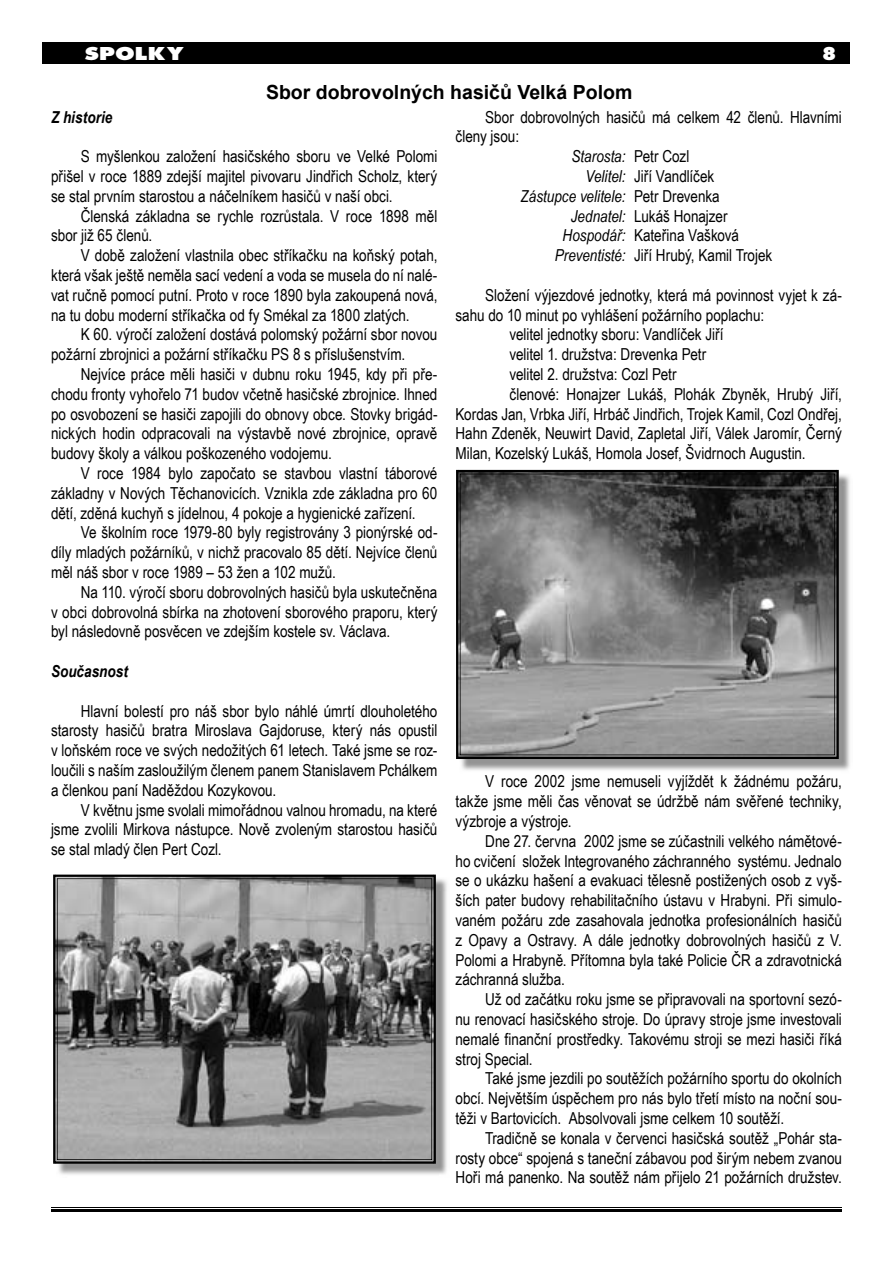
<style>
.page{position:relative;width:893px;height:1263px;background:#fff}
.page>*{position:absolute;margin:0;border:0;box-sizing:border-box;transform-origin:0 0}
.t1{font:700 19.5px "Arial";color:#000}
.t2{font:700 expanded 19.5px "Futura PCE";letter-spacing:.05em;color:#fff;scale:1.25 1}
.t3{font:700 expanded 19.5px "Futura PCE";letter-spacing:.05em;color:#fff}
.t4{font:16.5px/19.8px "Arial Narrow";color:#000;text-align:justify}
.t5{font:italic 16.5px "Arial Narrow";color:#000}
.t6{font:italic 700 16.5px "Arial Narrow";letter-spacing:.005em;color:#000}
.s1{font-style:normal}
.s2{font-style:italic}
</style>
<div class="page">
<hr style="left:51px;top:1207px;width:791px;height:1px;background:#000">
<hr style="left:51px;top:1210px;width:791px;height:2px;background:#000">
<div style="left:43px;top:43px;width:807px;height:21px;background:#000"></div>
<img style="left:58px;top:879px;width:389px;height:296px">
<hr style="left:53px;top:877px;width:2px;height:284px;background:#000">
<hr style="left:55px;top:1161px;width:379px;height:3px;background:#000">
<hr style="left:434px;top:877px;width:2px;height:284px;background:#000">
<hr style="left:55px;top:874px;width:379px;height:3px;background:#000">
<svg style="left:57px;top:878px;width:375px;height:282px;background:#868686"></svg>
<img style="left:460px;top:474px;width:390px;height:296px">
<img style="left:458px;top:472px;width:378px;height:285px">
<hr style="left:456px;top:472px;width:2px;height:285px;background:#000">
<hr style="left:458px;top:757px;width:378px;height:2px;background:#000">
<hr style="left:836px;top:472px;width:3px;height:285px;background:#000">
<hr style="left:458px;top:470px;width:378px;height:2px;background:#000">
<svg style="left:460px;top:474px;width:375px;height:281px;background:#777"></svg>
<p class="t2" style="left:85px;top:44px;width:81px">SPOLKY</p>
<p class="t1" style="left:266px;top:79px;width:368px">Sbor dobrovolných hasičů Velká Polom</p>
<p class="t3" style="left:823px;top:44px;width:14px">8</p>
<p class="t6" style="left:51px;top:104px;width:63px">Z historie</p>
<p class="t4" style="left:51px;top:146px;width:388px;text-indent:30px">S myšlenkou založení hasičského sboru ve Velké Polomi přišel v roce 1889 zdejší majitel pivovaru Jindřich Scholz, který se stal prvním starostou a náčelníkem hasičů v naší obci.</p>
<p class="t4" style="left:51px;top:205px;width:388px;text-indent:30px">Členská základna se rychle rozrůstala. V roce 1898 měl sbor již 65 členů.</p>
<p class="t4" style="left:51px;top:245px;width:388px;text-indent:30px">V době založení vlastnila obec stříkačku na koňský potah, která však ještě neměla sací vedení a voda se musela do ní nalé&shy;vat ručně pomocí putní. Proto v roce 1890 byla zakoupená nová, na tu dobu moderní stříkačka od fy Smékal za 1800 zlatých.</p>
<p class="t4" style="left:51px;top:324px;width:388px;text-indent:30px">K 60. výročí založení dostává polomský požární sbor novou požární zbrojnici a požární stříkačku PS 8 s příslušenstvím.</p>
<p class="t4" style="left:51px;top:364px;width:388px;text-indent:30px">Nejvíce práce měli hasiči v dubnu roku 1945, kdy při pře&shy;chodu fronty vyhořelo 71 budov včetně hasičské zbrojnice. Ihned po osvobození se hasiči zapojili do obnovy obce. Stovky brigád&shy;nických hodin odpracovali na výstavbě nové zbrojnice, opravě budovy školy a válkou poškozeného vodojemu.</p>
<p class="t4" style="left:51px;top:463px;width:388px;text-indent:30px">V roce 1984 bylo započato se stavbou vlastní táborové základny v Nových Těchanovicích. Vznikla zde základna pro 60 dětí, zděná kuchyň s jídelnou, 4 pokoje a hygienické zařízení.</p>
<p class="t4" style="left:51px;top:522px;width:388px;text-indent:30px">Ve školním roce 1979-80 byly registrovány 3 pionýrské od&shy;díly mladých požárníků, v nichž pracovalo 85 dětí. Nejvíce členů měl náš sbor v roce 1989 – 53 žen a 102 mužů.</p>
<p class="t4" style="left:51px;top:581px;width:388px;text-indent:30px">Na 110. výročí sboru dobrovolných hasičů byla uskutečněna v obci dobrovolná sbírka na zhotovení sborového praporu, který byl následovně posvěcen ve zdejším kostele sv. Václava.</p>
<p class="t6" style="left:51px;top:659px;width:79px">Současnost</p>
<p class="t4" style="left:51px;top:700px;width:388px;text-indent:30px">Hlavní bolestí pro náš sbor bylo náhlé úmrtí dlouholetého starosty hasičů bratra Miroslava Gajdoruse, který nás opustil v loňském roce ve svých nedožitých 61 letech. Také jsme se roz&shy;loučili s naším zasloužilým členem panem Stanislavem Pchálkem a členkou paní Naděždou Kozykovou.</p>
<p class="t4" style="left:51px;top:799px;width:388px;text-indent:30px">V květnu jsme svolali mimořádnou valnou hromadu, na které jsme zvolili Mirkova nástupce. Nově zvoleným starostou hasičů se stal mladý člen Pert Cozl.</p>
<p class="t4" style="left:485px;top:106px;width:358px">Sbor dobrovolných hasičů má celkem 42 členů. Hlavními</p>
<p class="t4" style="left:455px;top:126px;width:65px">členy jsou:</p>
<p class="t5" style="left:571px;top:145px;width:119px">Starosta: <span class="s1">Petr Cozl</span></p>
<p class="t4" style="left:585px;top:166px;width:130px"><span class="s2">Velitel:</span> Jiří Vandlíček</p>
<p class="t5" style="left:521px;top:184px;width:201px">Zástupce velitele: <span class="s1">Petr Drevenka</span></p>
<p class="t4" style="left:571px;top:205px;width:158px"><span class="s2">Jednatel:</span> Lukáš Honajzer</p>
<p class="t4" style="left:562px;top:225px;width:178px"><span class="s2">Hospodář:</span> Kateřina Vašková</p>
<p class="t4" style="left:555px;top:245px;width:219px"><span class="s2">Preventisté:</span> Jiří Hrubý, Kamil Trojek</p>
<p class="t4" style="left:485px;top:284px;width:358px">Složení výjezdové jednotky, která má povinnost vyjet k zá-</p>
<p class="t4" style="left:455px;top:304px;width:310px">sahu do 10 minut po vyhlášení požárního poplachu:</p>
<p class="t4" style="left:509px;top:324px;width:216px">velitel jednotky sboru: Vandlíček Jiří</p>
<p class="t4" style="left:509px;top:344px;width:198px">velitel 1. družstva: Drevenka Petr</p>
<p class="t4" style="left:509px;top:364px;width:169px">velitel 2. družstva: Cozl Petr</p>
<p class="t4" style="left:509px;top:383px;width:334px">členové: Honajzer Lukáš, Plohák Zbyněk, Hrubý Jiří,</p>
<p class="t4" style="left:455px;top:403px;width:388px">Kordas Jan, Vrbka Jiří, Hrbáč Jindřich, Trojek Kamil, Cozl Ondřej,</p>
<p class="t4" style="left:455px;top:423px;width:388px">Hahn Zdeněk, Neuwirt David, Zapletal Jiří, Válek Jaromír, Černý</p>
<p class="t4" style="left:455px;top:443px;width:352px">Milan, Kozelský Lukáš, Homola Josef, Švidrnoch Augustin.</p>
<p class="t4" style="left:455px;top:771px;width:388px;text-indent:30px">V roce 2002 jsme nemuseli vyjíždět k žádnému požáru, takže jsme měli čas věnovat se údržbě nám svěřené techniky, výzbroje a výstroje.</p>
<p class="t4" style="left:455px;top:830px;width:388px;text-indent:30px">Dne 27. června 2002 jsme se zúčastnili velkého námětové&shy;ho cvičení složek Integrovaného záchranného systému. Jednalo se o ukázku hašení a evakuaci tělesně postižených osob z vyš&shy;ších pater budovy rehabilitačního ústavu v Hrabyni. Při simulo&shy;vaném požáru zde zasahovala jednotka profesionálních hasičů z Opavy a Ostravy. A dále jednotky dobrovolných hasičů z V.<br>Polomi a Hrabyně. Přítomna byla také Policie ČR a zdravotnická záchranná služba.</p>
<p class="t4" style="left:455px;top:989px;width:388px;text-indent:30px">Už od začátku roku jsme se připravovali na sportovní sezó&shy;nu renovací hasičského stroje. Do úpravy stroje jsme investovali nemalé finanční prostředky. Takovému stroji se mezi hasiči říká stroj Special.</p>
<p class="t4" style="left:455px;top:1068px;width:388px;text-indent:30px">Také jsme jezdili po soutěžích požárního sportu do okolních obcí. Největším úspěchem pro nás bylo třetí místo na noční sou&shy;těži v Bartovicích. Absolvovali jsme celkem 10 soutěží.</p>
<p class="t4" style="left:455px;top:1127px;width:388px;text-indent:30px">Tradičně se konala v červenci hasičská soutěž „Pohár sta&shy;rosty obce“ spojená s taneční zábavou pod širým nebem zvanou Hoři má panenko. Na soutěž nám přijelo 21 požárních družstev.</p>
</div>
